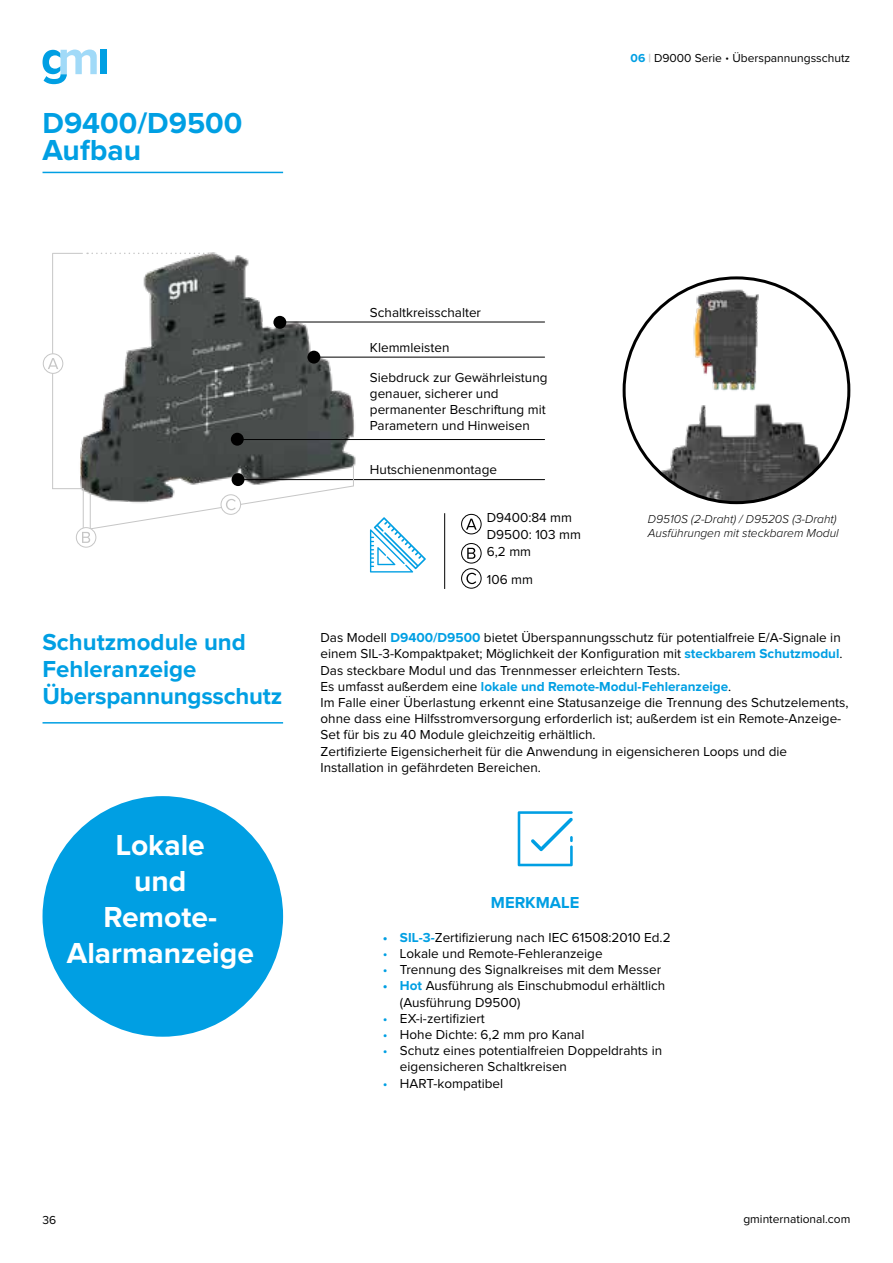
<style>
.page{position:relative;width:893px;height:1263px;background:#fff}
.page>*{position:absolute;margin:0;border:0;box-sizing:border-box;transform-origin:0 0}
.t1{font:700 30px/36px "Proxima Nova";color:#fff;text-align:center}
.t2{font:700 30px/27px "Proxima Nova";color:#009fe3}
.t3{font:700 24px/27px "Proxima Nova";color:#009fe3}
.t4{font:700 16.5px "Proxima Nova";color:#009fe3}
.t5{font:13.5px/16.2px "Proxima Nova";color:#000}
.t6{font:italic 300 12px/14.4px "Proxima Nova";color:#000}
.t7{font:12px "Proxima Nova";color:#000}
.s1{font-weight:700;color:#009fe3}
.s2{font-weight:700;color:#c6c6c6}
.s3{font-family:"Avenir";font-weight:900}
.s4{color:#009fe3}
</style>
<div class="page">
<div style="left:100px;top:50px;width:6px;height:24px;background:#009fe3"></div>
<svg style="left:43px;top:50px;width:54px;height:34px"></svg>
<img style="left:79px;top:252px;width:307px;height:278px">
<hr style="left:43px;top:172px;width:240px;height:1px;background:#009fe3">
<hr style="left:43px;top:722px;width:240px;height:1px;background:#009fe3">
<div style="left:43px;top:796px;width:240px;height:241px;background:#009fe3;border-radius:50%"></div>
<svg style="left:518px;top:811px;width:55px;height:55px"></svg>
<img style="left:643px;top:279px;width:206px;height:224px">
<div style="left:273px;top:316px;width:13px;height:13px;background:#000;border-radius:50%"></div>
<div style="left:307px;top:351px;width:13px;height:13px;background:#000;border-radius:50%"></div>
<div style="left:231px;top:433px;width:13px;height:13px;background:#000;border-radius:50%"></div>
<hr style="left:238px;top:479px;width:307px;height:1px;background:#000">
<hr style="left:279px;top:322px;width:266px;height:1px;background:#000">
<hr style="left:315px;top:357px;width:230px;height:1px;background:#000">
<hr style="left:238px;top:439px;width:307px;height:1px;background:#000">
<svg style="left:467px;top:548px;width:8px;height:11px"></svg>
<div style="left:461px;top:543px;width:20px;height:20px;border:1px solid #000;border-radius:50%"></div>
<svg style="left:466px;top:573px;width:10px;height:11px"></svg>
<div style="left:461px;top:568px;width:20px;height:20px;border:1px solid #000;border-radius:50%"></div>
<div style="left:461px;top:514px;width:20px;height:20px;border:1px solid #000;border-radius:50%"></div>
<svg style="left:466px;top:519px;width:11px;height:11px"></svg>
<hr style="left:444px;top:513px;width:1px;height:76px;background:#000">
<svg style="left:370px;top:517px;width:56px;height:55px"></svg>
<hr style="left:52px;top:254px;width:1px;height:235px;background:#c6c6c6">
<div style="left:43px;top:354px;width:20px;height:19px;background:#fff;border-radius:50%"></div>
<div style="left:43px;top:353px;width:20px;height:21px;border:1px solid #c6c6c6;border-radius:50%"></div>
<svg style="left:48px;top:358px;width:10px;height:11px"></svg>
<hr style="left:53px;top:488px;width:30px;height:1px;background:#c6c6c6">
<svg style="left:53px;top:253px;width:161px;height:1px"></svg>
<div style="left:76px;top:528px;width:20px;height:19px;background:#fff;border-radius:50%"></div>
<div style="left:76px;top:527px;width:20px;height:20px;border:1px solid #c6c6c6;border-radius:50%"></div>
<svg style="left:82px;top:465px;width:272px;height:78px"></svg>
<h1 class="t2" style="left:43px;top:110px;width:201px">D9400/D9500<br>Aufbau</h1>
<p class="t7" style="left:631px;top:52px;width:221px"><span class="s1">06</span> <span class="s2">|</span> D9000 Serie <span class="s3">·</span> Überspannungsschutz</p>
<p class="t5" style="left:370px;top:305px;width:113px">Schaltkreisschalter</p>
<p class="t5" style="left:370px;top:340px;width:81px">Klemmleisten</p>
<p class="t5" style="left:370px;top:370px;width:179px">Siebdruck zur Gewährleistung genauer, sicherer und permanenter Beschriftung mit<br>Parametern und Hinweisen</p>
<p class="t5" style="left:370px;top:462px;width:129px">Hutschienenmontage</p>
<p class="t5" style="left:487px;top:510px;width:96px">D9400:84 mm<br>D9500: 103 mm</p>
<p class="t5" style="left:487px;top:539px;width:48px;line-height:27.3px">6,2 mm<br>106 mm</p>
<p class="t6" style="left:648px;top:512px;width:192px">D9510S (2-Draht) / D9520S (3-Draht)<br>Ausführungen mit steckbarem Modul</p>
<h2 class="t3" style="left:43px;top:630px;width:241px">Schutzmodule und<br>Fehleranzeige<br>Überspannungsschutz</h2>
<p class="t5" style="left:321px;top:630px;width:529px">Das Modell <span class="s1">D9400/D9500</span> bietet Überspannungsschutz für potentialfreie E/A-Signale in einem SIL-3-Kompaktpaket; Möglichkeit der Konfiguration mit <span class="s1">steckbarem Schutzmodul</span>.<br>Das steckbare Modul und das Trennmesser erleichtern Tests.<br>Es umfasst außerdem eine <span class="s1">lokale und Remote-Modul-Fehleranzeige</span>.<br>Im Falle einer Überlastung erkennt eine Statusanzeige die Trennung des Schutzelements, ohne dass eine Hilfsstromversorgung erforderlich ist; außerdem ist ein Remote-Anzeige-Set für bis zu 40 Module gleichzeitig erhältlich.<br>Zertifizierte Eigensicherheit für die Anwendung in eigensicheren Loops und die Installation in gefährdeten Bereichen.</p>
<h1 class="t1" style="left:67px;top:828px;width:189px">Lokale<br>und<br>Remote-<br>Alarmanzeige</h1>
<p class="t4" style="left:491px;top:895px;width:90px">MERKMALE</p>
<p class="t5" style="left:383px;top:930px;width:289px"><span class="s1">• SIL-3-</span>Zertifizierung nach IEC 61508:2010 Ed.2</p>
<p class="t5" style="left:383px;top:946px;width:221px"><span class="s4">•</span> Lokale und Remote-Fehleranzeige</p>
<p class="t5" style="left:383px;top:962px;width:280px"><span class="s4">•</span> Trennung des Signalkreises mit dem Messer</p>
<p class="t5" style="left:400px;top:978px;width:267px;text-indent:-17px"><span class="s1">• Hot</span> Ausführung als Einschubmodul erhältlich (Ausführung D9500)</p>
<p class="t5" style="left:383px;top:1011px;width:103px"><span class="s4">•</span> EX-i-zertifiziert</p>
<p class="t5" style="left:383px;top:1027px;width:203px"><span class="s4">•</span> Hohe Dichte: 6,2 mm pro Kanal</p>
<p class="t5" style="left:400px;top:1043px;width:264px;text-indent:-17px"><span class="s4">•</span> Schutz eines potentialfreien Doppeldrahts in eigensicheren Schaltkreisen</p>
<p class="t5" style="left:383px;top:1075px;width:122px"><span class="s4">•</span> HART-kompatibel</p>
<p class="t7" style="left:43px;top:1214px;width:15px">36</p>
<p class="t7" style="left:743px;top:1213px;width:109px">gminternational.com</p>
</div>
